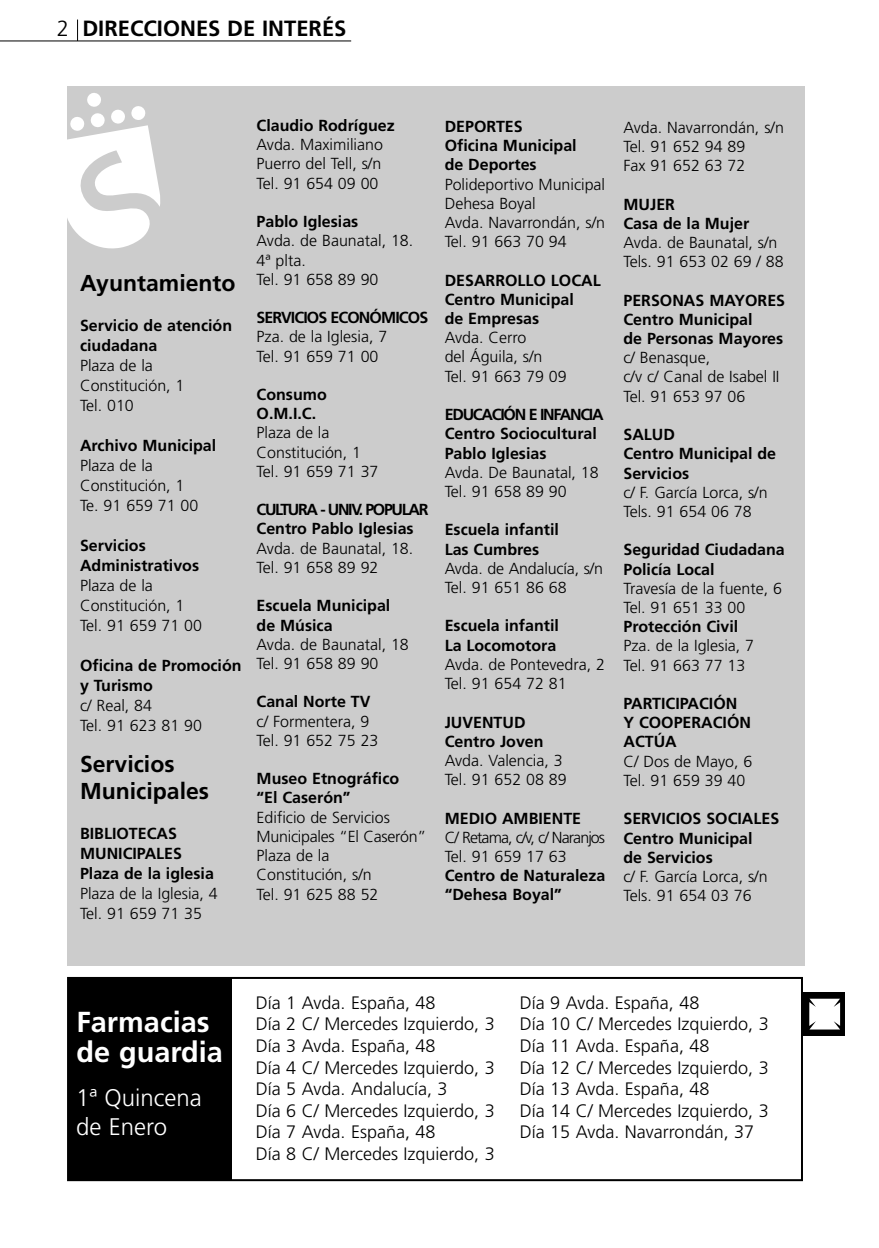
<style>
.page{position:relative;width:879px;height:1248px;background:#fff}
.page>*{position:absolute;margin:0;border:0;box-sizing:border-box;transform-origin:0 0}
.t1{font:700 29px/30px "Frutiger";color:#fff}
.t2{font:300 24px/28.8px "Frutiger";color:#fff}
.t3{font:700 23px/27.6px "Frutiger";color:#000}
.t4{font:700 22px "Frutiger";color:#000}
.t5{font:300 18px/21.6px "Frutiger";color:#000}
.t6{font:300 16px/19.2px "Frutiger";color:#000}
.t7{font:700 16px/19.2px "Frutiger";color:#000}
.t8{font:700 16px/19.2px "Frutiger";letter-spacing:-.02em;color:#000}
.t9{font:300 16px/19.2px "Frutiger";letter-spacing:-.055em;color:#000}
.t10{font:700 16px "Frutiger";letter-spacing:-.055em;color:#000}
.s1{font-weight:300}
</style>
<div class="page">
<hr style="left:0;top:41px;width:351px;height:1px;background:#000">
<svg style="left:77px;top:20px;width:1px;height:21px"></svg>
<div style="left:67px;top:86px;width:737px;height:879px;background:#ccc"></div>
<div style="left:69px;top:978px;width:162px;height:202px;background:#000"></div>
<div style="left:67px;top:976px;width:736px;height:204px;border:2px solid #000"></div>
<div style="left:801px;top:992px;width:43px;height:43px;background:#000"></div>
<svg style="left:809px;top:998px;width:31px;height:31px"></svg>
<svg style="left:67px;top:93px;width:93px;height:156px"></svg>
<h3 class="t4" style="left:57px;top:20px;width:291px"><span class="s1">2</span> DIRECCIONES DE INTERÉS</h3>
<h3 class="t3" style="left:80px;top:271px;width:157px">Ayuntamiento</h3>
<p class="t7" style="left:80px;top:316px;width:154px;line-height:20px">Servicio de atención ciudadana</p>
<p class="t6" style="left:80px;top:356px;width:106px;line-height:20px">Plaza de la<br>Constitución, 1<br>Tel. 010</p>
<p class="t7" style="left:80px;top:437px;width:138px">Archivo Municipal</p>
<p class="t6" style="left:80px;top:456px;width:120px;line-height:20px">Plaza de la<br>Constitución, 1<br>Te. 91 659 71 00</p>
<p class="t7" style="left:80px;top:536px;width:121px;line-height:20px">Servicios<br>Administrativos</p>
<p class="t6" style="left:80px;top:576px;width:123px;line-height:20px">Plaza de la<br>Constitución, 1<br>Tel. 91 659 71 00</p>
<p class="t7" style="left:80px;top:656px;width:163px;line-height:20px">Oficina de Promoción y Turismo</p>
<p class="t6" style="left:80px;top:696px;width:123px;line-height:20px">c/ Real, 84<br>Tel. 91 623 81 90</p>
<h3 class="t3" style="left:80px;top:751px;width:131px">Servicios<br>Municipales</h3>
<p class="t7" style="left:80px;top:825px;width:135px;line-height:20px">BIBLIOTECAS<br>MUNICIPALES<br>Plaza de la iglesia</p>
<p class="t6" style="left:80px;top:885px;width:139px;line-height:20px">Plaza de la Iglesia, 4<br>Tel. 91 659 71 35</p>
<p class="t7" style="left:256px;top:117px;width:140px">Claudio Rodríguez</p>
<p class="t6" style="left:256px;top:136px;width:128px;text-align:justify">Avda. Maximiliano Puerro del Tell, s/n Tel. 91 654 09 00</p>
<p class="t7" style="left:256px;top:213px;width:103px">Pablo Iglesias</p>
<p class="t6" style="left:256px;top:232px;width:158px">Avda. de Baunatal, 18.<br>4ª plta.<br>Tel. 91 658 89 90</p>
<p class="t10" style="left:256px;top:311px;width:173px">SERVICIOS ECONÓMICOS</p>
<p class="t6" style="left:256px;top:328px;width:132px">Pza. de la Iglesia, 7<br>Tel. 91 659 71 00</p>
<p class="t7" style="left:256px;top:386px;width:72px">Consumo<br>O.M.I.C.</p>
<p class="t6" style="left:256px;top:424px;width:123px">Plaza de la<br>Constitución, 1<br>Tel. 91 659 71 37</p>
<p class="t8" style="left:256px;top:501px;width:173px">CULTURA - UNIV. POPULAR<br>Centro Pablo Iglesias</p>
<p class="t6" style="left:256px;top:539px;width:158px">Avda. de Baunatal, 18.<br>Tel. 91 658 89 92</p>
<p class="t7" style="left:256px;top:597px;width:135px">Escuela Municipal de Música</p>
<p class="t6" style="left:256px;top:635px;width:154px">Avda. de Baunatal, 18<br>Tel. 91 658 89 90</p>
<p class="t7" style="left:256px;top:693px;width:115px">Canal Norte TV</p>
<p class="t6" style="left:256px;top:712px;width:123px">c/ Formentera, 9<br>Tel. 91 652 75 23</p>
<p class="t7" style="left:256px;top:770px;width:144px">Museo Etnográfico “El Caserón”</p>
<p class="t6" style="left:256px;top:808px;width:171px">Edificio de Servicios<br>Municipales “El Caserón”<br>Plaza de la<br>Constitución, s/n<br>Tel. 91 625 88 52</p>
<p class="t7" style="left:445px;top:118px;width:133px">DEPORTES<br>Oficina Municipal de Deportes</p>
<p class="t6" style="left:445px;top:176px;width:162px">Polideportivo Municipal<br>Dehesa Boyal<br>Avda. Navarrondán, s/n<br>Tel. 91 663 70 94</p>
<p class="t7" style="left:445px;top:272px;width:157px">DESARROLLO LOCAL<br>Centro Municipal<br>de Empresas</p>
<p class="t6" style="left:445px;top:329px;width:123px">Avda. Cerro<br>del Águila, s/n<br>Tel. 91 663 79 09</p>
<p class="t7" style="left:445px;top:406px;width:160px">EDUCACIÓN E INFANCIA<br>Centro Sociocultural<br>Pablo Iglesias</p>
<p class="t6" style="left:445px;top:464px;width:155px">Avda. De Baunatal, 18<br>Tel. 91 658 89 90</p>
<p class="t7" style="left:445px;top:521px;width:116px">Escuela infantil<br>Las Cumbres</p>
<p class="t6" style="left:445px;top:560px;width:160px">Avda. de Andalucía, s/n<br>Tel. 91 651 86 68</p>
<p class="t7" style="left:445px;top:617px;width:116px">Escuela infantil<br>La Locomotora</p>
<p class="t6" style="left:445px;top:656px;width:162px">Avda. de Pontevedra, 2<br>Tel. 91 654 72 81</p>
<p class="t7" style="left:445px;top:713px;width:100px">JUVENTUD<br>Centro Joven</p>
<p class="t6" style="left:445px;top:752px;width:123px">Avda. Valencia, 3<br>Tel. 91 652 08 89</p>
<p class="t7" style="left:445px;top:809px;width:138px">MEDIO AMBIENTE</p>
<p class="t9" style="left:445px;top:828px;width:162px">C/ Retama, c/v, c/ Naranjos<br>Tel. 91 659 17 63</p>
<p class="t7" style="left:445px;top:867px;width:162px">Centro de Naturaleza “Dehesa Boyal”</p>
<p class="t6" style="left:623px;top:119px;width:162px">Avda. Navarrondán, s/n<br>Tel. 91 652 94 89<br>Fax 91 652 63 72</p>
<p class="t7" style="left:623px;top:196px;width:127px">MUJER<br>Casa de la Mujer</p>
<p class="t6" style="left:623px;top:234px;width:162px">Avda. de Baunatal, s/n<br>Tels. 91 653 02 69 / 88</p>
<p class="t7" style="left:623px;top:292px;width:163px">PERSONAS MAYORES<br>Centro Municipal<br>de Personas Mayores</p>
<p class="t6" style="left:623px;top:349px;width:157px">c/ Benasque,<br>c/v c/ Canal de Isabel II<br>Tel. 91 653 97 06</p>
<p class="t7" style="left:623px;top:426px;width:154px">SALUD<br>Centro Municipal de<br>Servicios</p>
<p class="t6" style="left:623px;top:484px;width:146px">c/ F. García Lorca, s/n<br>Tels. 91 654 06 78</p>
<p class="t7" style="left:623px;top:541px;width:163px">Seguridad Ciudadana<br>Policía Local</p>
<p class="t6" style="left:623px;top:580px;width:160px">Travesía de la fuente, 6<br>Tel. 91 651 33 00</p>
<p class="t7" style="left:623px;top:618px;width:116px">Protección Civil</p>
<p class="t6" style="left:623px;top:637px;width:132px">Pza. de la Iglesia, 7<br>Tel. 91 663 77 13</p>
<p class="t7" style="left:623px;top:695px;width:129px">PARTICIPACIÓN<br>Y COOPERACIÓN<br>ACTÚA</p>
<p class="t6" style="left:623px;top:752px;width:130px">C/ Dos de Mayo, 6<br>Tel. 91 659 39 40</p>
<p class="t7" style="left:623px;top:810px;width:157px">SERVICIOS SOCIALES<br>Centro Municipal<br>de Servicios</p>
<p class="t6" style="left:623px;top:868px;width:146px">c/ F. García Lorca, s/n<br>Tels. 91 654 03 76</p>
<h1 class="t1" style="left:76px;top:1008px;width:148px">Farmacias de guardia</h1>
<h2 class="t2" style="left:76px;top:1085px;width:127px">1ª Quincena de Enero</h2>
<p class="t5" style="left:256px;top:993px;width:240px">Día 1 Avda. España, 48<br>Día 2 C/ Mercedes Izquierdo, 3<br>Día 3 Avda. España, 48<br>Día 4 C/ Mercedes Izquierdo, 3<br>Día 5 Avda. Andalucía, 3<br>Día 6 C/ Mercedes Izquierdo, 3<br>Día 7 Avda. España, 48<br>Día 8 C/ Mercedes Izquierdo, 3</p>
<p class="t5" style="left:520px;top:992px;width:250px">Día 9 Avda. España, 48<br>Día 10 C/ Mercedes Izquierdo, 3<br>Día 11 Avda. España, 48<br>Día 12 C/ Mercedes Izquierdo, 3<br>Día 13 Avda. España, 48<br>Día 14 C/ Mercedes Izquierdo, 3<br>Día 15 Avda. Navarrondán, 37</p>
</div>
